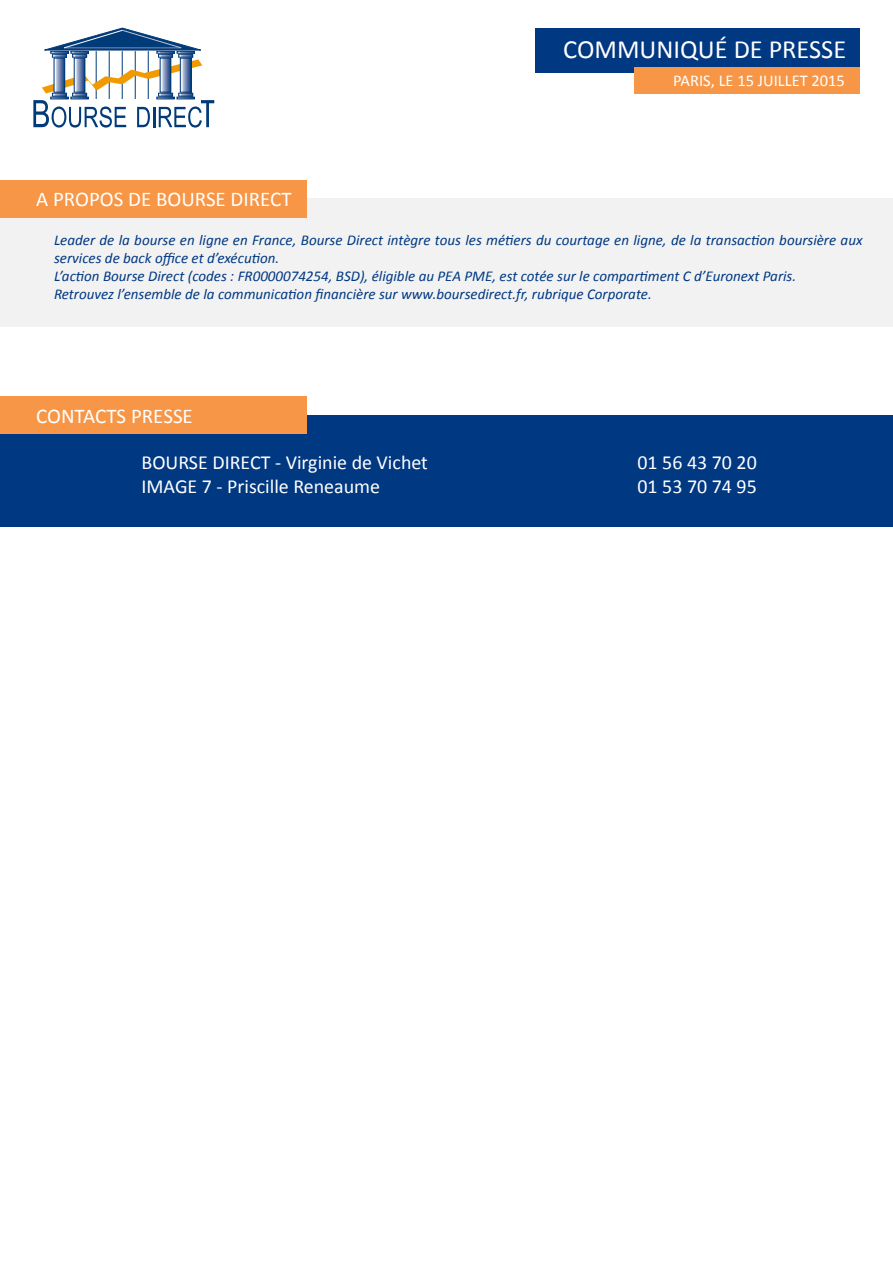
<style>
.page{position:relative;width:893px;height:1263px;background:#fff}
.page>*{position:absolute;margin:0;border:0;box-sizing:border-box;transform-origin:0 0}
.t1{font:26.4px "Calibri";color:#fff}
.t2{font:21px "Calibri";color:#fff}
.t3{font:19.95px/24px "Calibri";color:#fff}
.t4{font:16.5px "Calibri";color:#fff}
.t5{font:italic 15px/18px "Calibri";color:#003882}
</style>
<div class="page">
<div style="left:536px;top:28px;width:324px;height:44px;background:#003882"></div>
<div style="left:634px;top:67px;width:226px;height:27px;background:#f79646"></div>
<svg style="left:33px;top:28px;width:181px;height:100px"></svg>
<div style="left:0;top:198px;width:893px;height:128px;background:#f2f2f2"></div>
<div style="left:0;top:415px;width:893px;height:111px;background:#003882"></div>
<div style="left:0;top:180px;width:306px;height:38px;background:#f79646"></div>
<div style="left:0;top:396px;width:306px;height:38px;background:#f79646"></div>
<h2 class="t2" style="left:36px;top:186px;width:257px">A PROPOS DE BOURSE DIRECT</h2>
<h1 class="t1" style="left:563px;top:33px;width:284px">COMMUNIQUÉ DE PRESSE</h1>
<p class="t4" style="left:673px;top:70px;width:173px">PARIS, LE 15 JUILLET 2015</p>
<p class="t5" style="left:54px;top:231px;width:810px">Leader de la bourse en ligne en France, Bourse Direct intègre tous les métiers du courtage en ligne, de la transaction boursière aux services de back office et d’exécution.<br>L’action Bourse Direct (codes : FR0000074254, BSD), éligible au PEA PME, est cotée sur le compartiment C d’Euronext Paris.<br>Retrouvez l’ensemble de la communication financière sur www.boursedirect.fr, rubrique Corporate.</p>
<h2 class="t2" style="left:36px;top:403px;width:158px">CONTACTS PRESSE</h2>
<h3 class="t3" style="left:142px;top:451px;width:288px">BOURSE DIRECT - Virginie de Vichet<br>IMAGE 7 - Priscille Reneaume</h3>
<h3 class="t3" style="left:637px;top:451px;width:121px">01 56 43 70 20<br>01 53 70 74 95</h3>
</div>
